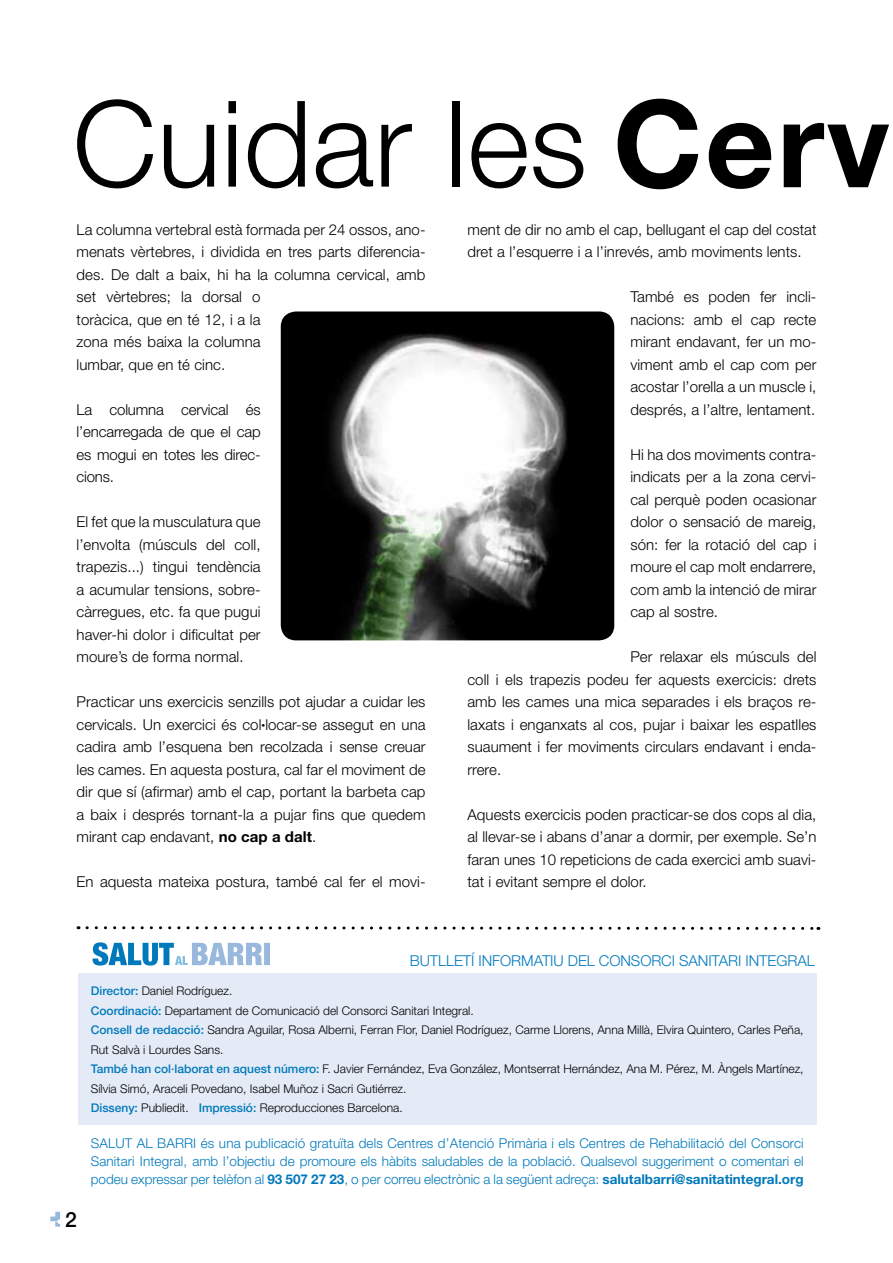
<style>
.page{position:relative;width:893px;height:1263px;background:#fff}
.page>*{position:absolute;margin:0;border:0;box-sizing:border-box;transform-origin:0 0}
.t1{font:300 119.7px "Helvetica Neue";color:#000}
.t2{font:500 21px "Helvetica Neue";color:#000}
.t3{font:300 15px/22.5px "Helvetica Neue";letter-spacing:.005em;color:#000;text-align:justify}
.t4{font:300 15px "Helvetica Neue";letter-spacing:-.005em;color:#0079bc}
.t5{font:300 13.5px/18px "Helvetica Neue";color:#0079bc;text-align:justify}
.t6{font:300 12px/19.5px "Helvetica Neue";color:#000}
.s1{font-weight:700;font-size:121.2px}
.s2{font-size:7.5px}
.s3{font-weight:700}
.s4{font-weight:500;color:#0079bc}
</style>
<div class="page">
<div style="left:78px;top:973px;width:738px;height:152px;background:#e4ebf6"></div>
<svg style="left:93px;top:942px;width:177px;height:23px"></svg>
<svg style="left:78px;top:926px;width:741px;height:4px"></svg>
<svg style="left:50px;top:1212px;width:10px;height:15px"></svg>
<img style="left:281px;top:311px;width:333px;height:329px">
<h1 class="t1" style="left:73px;top:71px;width:819px">Cuidar les <span class="s1">Cerv</span></h1>
<p class="t3" style="left:77px;top:218px;width:351px;text-align:left">La columna vertebral està formada per 24 ossos, ano&shy;menats vèrtebres, i dividida en tres parts diferencia&shy;des. De dalt a baix, hi ha la columna cervical, amb set vèrtebres; la dorsal o<br>toràcica, que en té 12, i a la<br>zona més baixa la columna<br>lumbar, que en té cinc.</p>
<p class="t3" style="left:77px;top:398px;width:186px">La columna cervical és l’encarregada de que el cap es mogui en totes les direc&shy;cions.</p>
<p class="t3" style="left:77px;top:510px;width:186px">El fet que la musculatura que l’envolta (músculs del coll, trapezis...) tingui tendència a acumular tensions, sobre&shy;càrregues, etc. fa que pugui haver-hi dolor i dificultat per moure’s de forma normal.</p>
<p class="t3" style="left:77px;top:690px;width:351px">Practicar uns exercicis senzills pot ajudar a cuidar les cervicals. Un exercici és col<span class="s2">•</span>locar-se assegut en una cadira amb l’esquena ben recolzada i sense creuar les cames. En aquesta postura, cal far el moviment de dir que sí (afirmar) amb el cap, portant la barbeta cap a baix i després tornant-la a pujar fins que quedem mirant cap endavant, <span class="s3">no cap a dalt</span>.</p>
<p class="t3" style="left:77px;top:870px;width:351px">En aquesta mateixa postura, també cal fer el movi-</p>
<p class="t3" style="left:467px;top:218px;width:351px">ment de dir no amb el cap, bellugant el cap del costat dret a l’esquerre i a l’inrevés, amb moviments lents.</p>
<p class="t3" style="left:630px;top:285px;width:188px">També es poden fer incli&shy;nacions: amb el cap recte mirant endavant, fer un mo&shy;viment amb el cap com per acostar l’orella a un muscle i, després, a l’altre, lentament.</p>
<p class="t3" style="left:630px;top:443px;width:188px">Hi ha dos moviments contra&shy;indicats per a la zona cervi&shy;cal perquè poden ocasionar dolor o sensació de mareig, són: fer la rotació del cap i moure el cap molt endarrere, com amb la intenció de mirar cap al sostre.</p>
<p class="t3" style="left:467px;top:645px;width:351px;text-indent:163px">Per relaxar els músculs del coll i els trapezis podeu fer aquests exercicis: drets amb les cames una mica separades i els braços re&shy;laxats i enganxats al cos, pujar i baixar les espatlles suaument i fer moviments circulars endavant i enda&shy;rrere.</p>
<p class="t3" style="left:467px;top:803px;width:351px">Aquests exercicis poden practicar-se dos cops al dia, al llevar-se i abans d’anar a dormir, per exemple. Se’n faran unes 10 repeticions de cada exercici amb suavi&shy;tat i evitant sempre el dolor.</p>
<p class="t4" style="left:410px;top:951px;width:406px">BUTLLETÍ INFORMATIU DEL CONSORCI SANITARI INTEGRAL</p>
<h2 class="t2" style="left:65px;top:1207px;width:13px">2</h2>
<p class="t6" style="left:91px;top:981px;width:714px"><span class="s4">Director:</span> Daniel Rodríguez.<br><span class="s4">Coordinació:</span> Departament de Comunicació del Consorci Sanitari Integral.<br><span class="s4">Consell de redacció:</span> Sandra Aguilar, Rosa Alberni, Ferran Flor, Daniel Rodríguez, Carme Llorens, Anna Millà, Elvira Quintero, Carles Peña, Rut Salvà i Lourdes Sans.<br><span class="s4">També han col·laborat en aquest número:</span> F. Javier Fernández, Eva González, Montserrat Hernández, Ana M. Pérez, M. Àngels Martínez, Sílvia Simó, Araceli Povedano, Isabel Muñoz i Sacri Gutiérrez.<br><span class="s4">Disseny:</span> Publiedit. <span class="s4">Impressió:</span> Reproducciones Barcelona.</p>
<p class="t5" style="left:91px;top:1134px;width:714px">SALUT AL BARRI és una publicació gratuïta dels Centres d’Atenció Primària i els Centres de Rehabilitació del Consorci Sanitari Integral, amb l’objectiu de promoure els hàbits saludables de la població. Qualsevol suggeriment o comentari el podeu expressar per telèfon al <span class="s3">93 507 27 23</span>, o per correu electrònic a la següent adreça: <span class="s3">salutalbarri@sanitatintegral.org</span></p>
</div>
